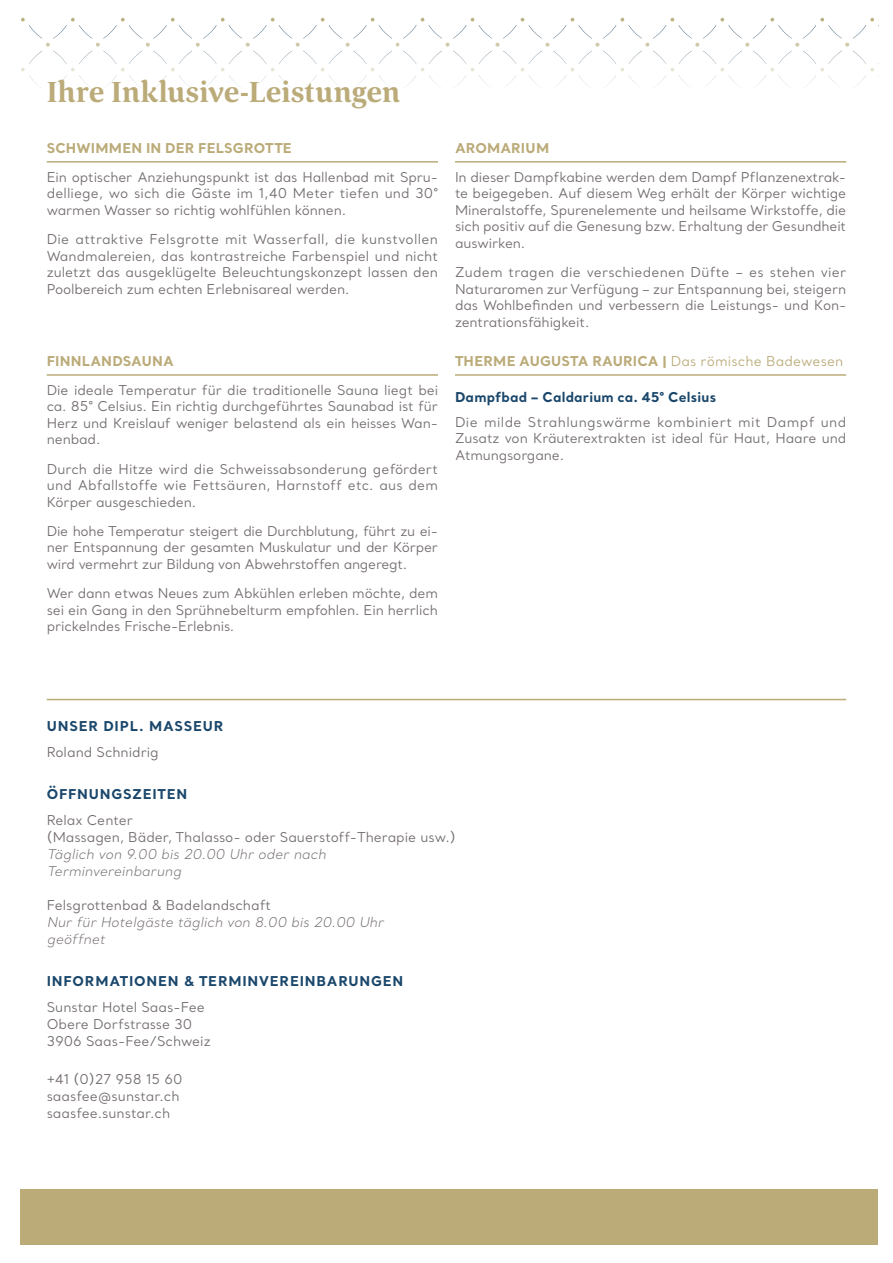
<style>
.page{position:relative;width:893px;height:1263px;background:#fff}
.page>*{position:absolute;margin:0;border:0;box-sizing:border-box;transform-origin:0 0}
.t1{font:700 30px "Corda";letter-spacing:.005em;color:#bbab79}
.t2{font:13.5px/16.5px "Santral";letter-spacing:-.01em;color:#736c6e;text-align:justify}
.t3{font:italic 300 13.5px/17px "Santral";color:#736c6e}
.t4{font:700 13.5px "Santral";letter-spacing:.01em;color:#bbab79}
.t5{font:700 13.5px "Santral";letter-spacing:.06em;color:#1a476b}
.t6{font:700 13.5px "Santral";letter-spacing:.015em;color:#1a476b}
.s1{font-weight:400}
</style>
<div class="page">
<svg style="left:21px;top:18px;width:853px;height:70px"></svg>
<hr style="left:47px;top:161px;width:391px;height:2px;background:#bbab79">
<hr style="left:47px;top:374px;width:391px;height:2px;background:#bbab79">
<hr style="left:455px;top:161px;width:391px;height:2px;background:#bbab79">
<hr style="left:455px;top:374px;width:391px;height:2px;background:#bbab79">
<hr style="left:47px;top:699px;width:799px;height:1px;background:#bbab79">
<div style="left:20px;top:1189px;width:857px;height:56px;background:#bbab79"></div>
<h1 class="t1" style="left:47px;top:72px;width:355px">Ihre Inklusive-Leistungen</h1>
<p class="t4" style="left:47px;top:138px;width:247px">SCHWIMMEN IN DER FELSGROTTE</p>
<p class="t2" style="left:47px;top:168px;width:393px">Ein optischer Anziehungspunkt ist das Hallenbad mit Spru&shy;delliege, wo sich die Gäste im 1,40 Meter tiefen und 30° warmen Wasser so richtig wohlfühlen können.</p>
<p class="t2" style="left:47px;top:231px;width:393px">Die attraktive Felsgrotte mit Wasserfall, die kunstvollen Wandmalereien, das kontrastreiche Farbenspiel und nicht zuletzt das ausgeklügelte Beleuchtungskonzept lassen den Poolbereich zum echten Erlebnisareal werden.</p>
<p class="t4" style="left:47px;top:351px;width:129px">FINNLANDSAUNA</p>
<p class="t2" style="left:47px;top:382px;width:393px">Die ideale Temperatur für die traditionelle Sauna liegt bei ca. 85° Celsius. Ein richtig durchgeführtes Saunabad ist für Herz und Kreislauf weniger belastend als ein heisses Wan&shy;nenbad.</p>
<p class="t2" style="left:47px;top:460px;width:393px">Durch die Hitze wird die Schweissabsonderung gefördert und Abfallstoffe wie Fettsäuren, Harnstoff etc. aus dem Körper ausgeschieden.</p>
<p class="t2" style="left:47px;top:523px;width:393px">Die hohe Temperatur steigert die Durchblutung, führt zu ei&shy;ner Entspannung der gesamten Muskulatur und der Körper wird vermehrt zur Bildung von Abwehrstoffen angeregt.</p>
<p class="t2" style="left:47px;top:585px;width:393px">Wer dann etwas Neues zum Abkühlen erleben möchte, dem sei ein Gang in den Sprühnebelturm empfohlen. Ein herrlich prickelndes Frische-Erlebnis.</p>
<p class="t4" style="left:455px;top:138px;width:96px">AROMARIUM</p>
<p class="t2" style="left:455px;top:168px;width:393px">In dieser Dampfkabine werden dem Dampf Pflanzenextrak&shy;te beigegeben. Auf diesem Weg erhält der Körper wichtige Mineralstoffe, Spurenelemente und heilsame Wirkstoffe, die sich positiv auf die Genesung bzw. Erhaltung der Gesundheit auswirken.</p>
<p class="t2" style="left:455px;top:264px;width:393px">Zudem tragen die verschiedenen Düfte – es stehen vier Naturaromen zur Verfügung – zur Entspannung bei, steigern das Wohlbefinden und verbessern die Leistungs- und Kon&shy;zentrationsfähigkeit.</p>
<p class="t4" style="left:455px;top:351px;width:390px">THERME AUGUSTA RAURICA | <span class="s1">Das römische Badewesen</span></p>
<p class="t6" style="left:455px;top:388px;width:263px">Dampfbad – Caldarium ca. 45° Celsius</p>
<p class="t2" style="left:455px;top:414px;width:393px">Die milde Strahlungswärme kombiniert mit Dampf und Zusatz von Kräuterextrakten ist ideal für Haut, Haare und Atmungsorgane.</p>
<p class="t5" style="left:47px;top:717px;width:178px">UNSER DIPL. MASSEUR</p>
<p class="t2" style="left:47px;top:743px;width:114px">Roland Schnidrig</p>
<p class="t5" style="left:47px;top:785px;width:142px">ÖFFNUNGSZEITEN</p>
<p class="t2" style="left:47px;top:811px;width:410px;line-height:17px">Relax Center<br>(Massagen, Bäder, Thalasso- oder Sauerstoff-Therapie usw.)</p>
<p class="t3" style="left:47px;top:845px;width:281px">Täglich von 9.00 bis 20.00 Uhr oder nach<br>Terminvereinbarung</p>
<p class="t2" style="left:47px;top:896px;width:226px">Felsgrottenbad &amp; Badelandschaft</p>
<p class="t3" style="left:47px;top:913px;width:338px">Nur für Hotelgäste täglich von 8.00 bis 20.00 Uhr geöffnet</p>
<p class="t5" style="left:47px;top:972px;width:358px">INFORMATIONEN &amp; TERMINVEREINBARUNGEN</p>
<p class="t2" style="left:47px;top:998px;width:166px;line-height:17px;text-align:left">Sunstar Hotel Saas-Fee<br>Obere Dorfstrasse 30<br>3906 Saas-Fee/Schweiz</p>
<p class="t2" style="left:47px;top:1070px;width:137px;line-height:17px;text-align:left">+41 (0)27 958 15 60 saasfee@sunstar.ch saasfee.sunstar.ch</p>
</div>
